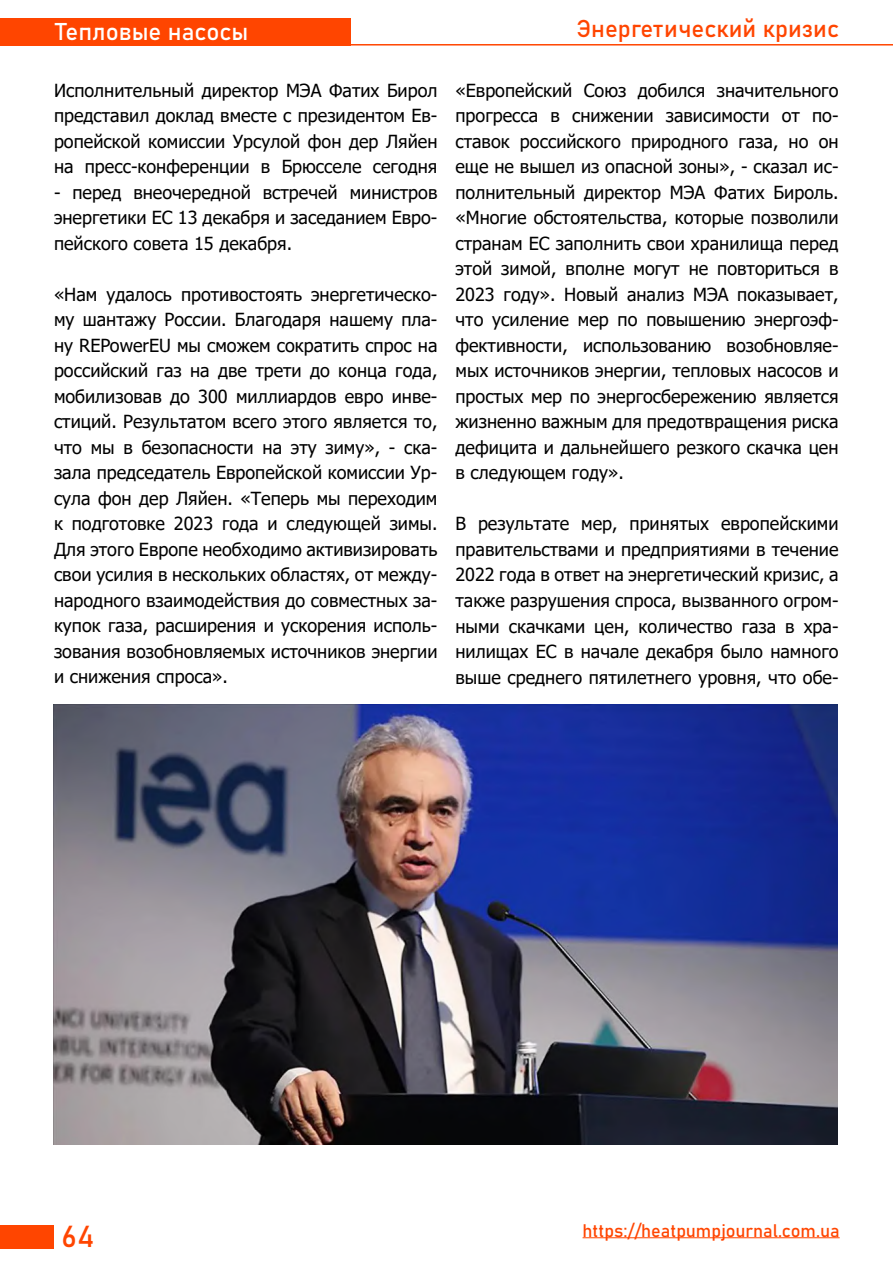
<style>
.page{position:relative;width:893px;height:1263px;background:#fff}
.page>*{position:absolute;margin:0;border:0;box-sizing:border-box;transform-origin:0 0}
.t1{font:30px "Bahnschrift";color:#ff4500}
.t2{font:24px "Bahnschrift";color:#ff4500}
.t3{font:24px "Bahnschrift";color:#fff}
.t4{font:18px/25.5px "Tahoma";color:#000;text-align:justify}
.t5{font:18px "Bahnschrift";color:#ff4500}
</style>
<div class="page">
<div style="left:0;top:1225px;width:54px;height:24px;background:#ff4500"></div>
<div style="left:0;top:18px;width:351px;height:27px;background:#ff4500"></div>
<hr style="left:347px;top:44px;width:546px;height:2px;background:#ff4500">
<hr style="left:583px;top:1237px;width:257px;height:1px;background:#ff4500">
<img style="left:54px;top:704px;width:783px;height:441px">
<h2 class="t3" style="left:55px;top:13px;width:195px">Тепловые насосы</h2>
<p class="t4" style="left:54px;top:78px;width:385px">Исполнительный директор МЭА Фатих Бирол представил доклад вместе с президентом Ев&shy;ропейской комиссии Урсулой фон дер Ляйен на пресс-конференции в Брюсселе сегодня</p>
<p class="t4" style="left:54px;top:180px;width:385px">- перед внеочередной встречей министров энергетики ЕС 13 декабря и заседанием Евро&shy;пейского совета 15 декабря.</p>
<p class="t4" style="left:54px;top:282px;width:385px">«Нам удалось противостоять энергетическо&shy;му шантажу России. Благодаря нашему пла&shy;ну REPowerEU мы сможем сократить спрос на российский газ на две трети до конца года, мобилизовав до 300 миллиардов евро инве&shy;стиций. Результатом всего этого является то, что мы в безопасности на эту зиму», - ска&shy;зала председатель Европейской комиссии Ур&shy;сула фон дер Ляйен. «Теперь мы переходим к подготовке 2023 года и следующей зимы.<br>Для этого Европе необходимо активизировать свои усилия в нескольких областях, от между&shy;народного взаимодействия до совместных за&shy;купок газа, расширения и ускорения исполь&shy;зования возобновляемых источников энергии и снижения спроса».</p>
<h2 class="t2" style="left:576px;top:10px;width:264px">Энергетический кризис</h2>
<p class="t4" style="left:455px;top:79px;width:385px">«Европейский Союз добился значительного прогресса в снижении зависимости от по&shy;ставок российского природного газа, но он еще не вышел из опасной зоны», - сказал ис&shy;полнительный директор МЭА Фатих Бироль. «Многие обстоятельства, которые позволили странам ЕС заполнить свои хранилища перед этой зимой, вполне могут не повториться в 2023 году». Новый анализ МЭА показывает, что усиление мер по повышению энергоэф&shy;фективности, использованию возобновляе&shy;мых источников энергии, тепловых насосов и простых мер по энергосбережению является жизненно важным для предотвращения риска дефицита и дальнейшего резкого скачка цен в следующем году».</p>
<p class="t4" style="left:455px;top:512px;width:385px">В результате мер, принятых европейскими правительствами и предприятиями в течение 2022 года в ответ на энергетический кризис, а также разрушения спроса, вызванного огром&shy;ными скачками цен, количество газа в хра&shy;нилищах ЕС в начале декабря было намного выше среднего пятилетнего уровня, что обе-</p>
<h1 class="t1" style="left:62px;top:1213px;width:34px">64</h1>
<p class="t5" style="left:583px;top:1217px;width:259px">https://heatpumpjournal.com.ua</p>
</div>
